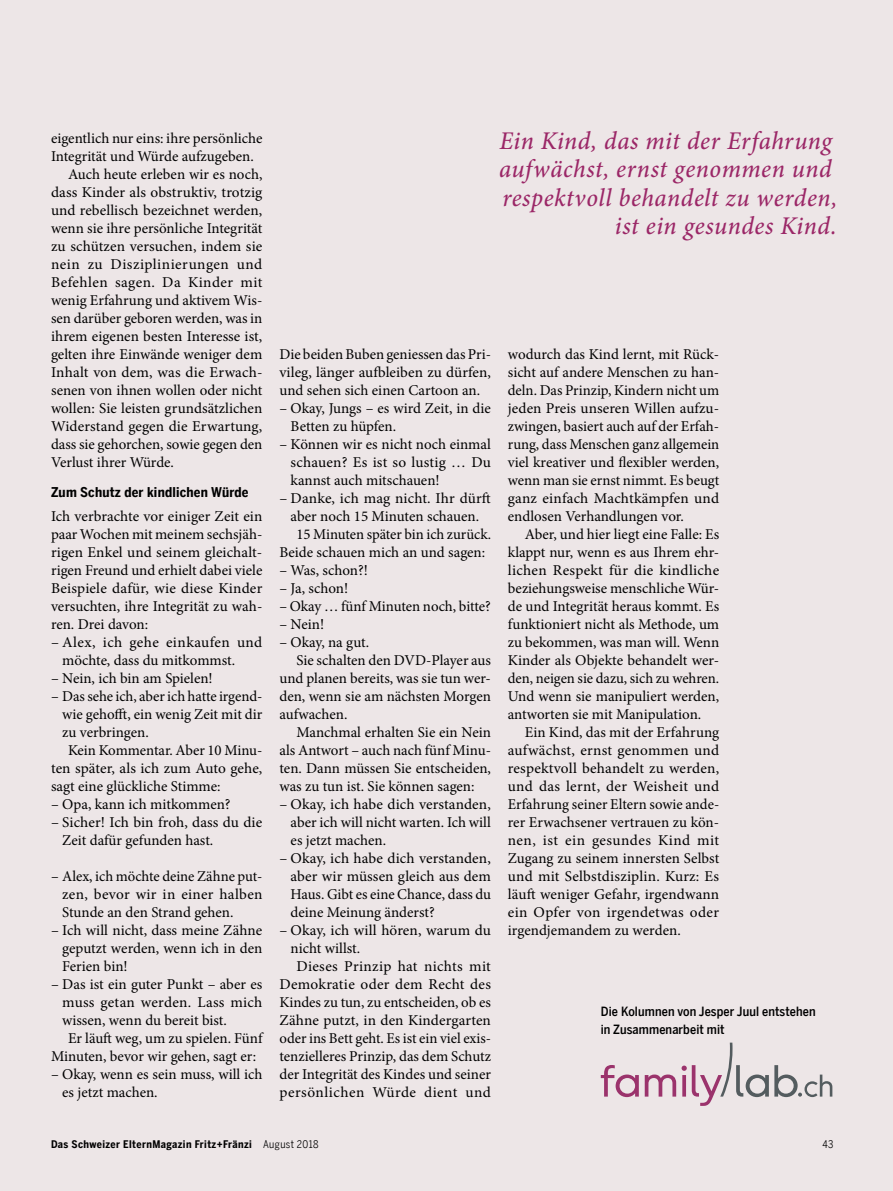
<style>
.page{position:relative;width:893px;height:1191px;background:#ede6e7}
.page>*{position:absolute;margin:0;border:0;box-sizing:border-box;transform-origin:0 0}
.t1{font:italic 500 25.5px/28.5px "Minion Pro";letter-spacing:.025em;color:#9b2767;text-align:right;scale:.96 1}
.t2{font:15px/18px "Minion Pro";color:#000;text-align:justify}
.t3{font:15px "Minion Pro";letter-spacing:.035em;color:#000}
.t4{font:15px "Minion Pro";letter-spacing:.03em;color:#000}
.t5{font:15px "Minion Pro";letter-spacing:.02em;color:#000}
.t6{font:700 13.5px "Benton Sans Cond";letter-spacing:.015em;color:#000}
.t7{font:500 12.75px/18px "Benton Sans Cond";letter-spacing:.01em;color:#000}
.t8{font:700 10.5px "Benton Sans Cond";letter-spacing:.04em;color:#000}
.t9{font:10.5px "Benton Sans Cond";color:#000}
.s1{font-weight:400}
</style>
<div class="page">
<svg style="left:645px;top:1074px;width:31px;height:22px"></svg>
<svg style="left:601px;top:1065px;width:38px;height:32px"></svg>
<svg style="left:682px;top:1042px;width:150px;height:63px"></svg>
<p class="t2" style="left:51px;top:129px;width:213px">eigentlich nur eins: ihre persönliche</p>
<p class="t2" style="left:51px;top:147px;width:204px">Integrität und Würde aufzugeben.</p>
<p class="t2" style="left:68px;top:165px;width:196px">Auch heute erleben wir es noch,</p>
<p class="t2" style="left:51px;top:183px;width:213px">dass Kinder als obstruktiv, trotzig</p>
<p class="t2" style="left:51px;top:201px;width:213px">und rebellisch bezeichnet werden,</p>
<p class="t2" style="left:51px;top:219px;width:213px">wenn sie ihre persönliche Integrität</p>
<p class="t2" style="left:51px;top:237px;width:213px">zu schützen versuchen, indem sie</p>
<p class="t3" style="left:51px;top:254px;width:213px">nein zu Disziplinierungen und</p>
<p class="t4" style="left:51px;top:272px;width:213px">Befehlen sagen. Da Kinder mit</p>
<p class="t2" style="left:51px;top:291px;width:213px">wenig Erfahrung und aktivem Wis-</p>
<p class="t2" style="left:51px;top:309px;width:213px">sen darüber geboren werden, was in</p>
<p class="t2" style="left:51px;top:327px;width:213px">ihrem eigenen besten Interesse ist,</p>
<p class="t2" style="left:51px;top:345px;width:213px">gelten ihre Einwände weniger dem</p>
<p class="t2" style="left:51px;top:363px;width:213px">Inhalt von dem, was die Erwach-</p>
<p class="t2" style="left:51px;top:381px;width:213px">senen von ihnen wollen oder nicht</p>
<p class="t2" style="left:51px;top:399px;width:213px">wollen: Sie leisten grundsätzlichen</p>
<p class="t2" style="left:51px;top:417px;width:213px">Widerstand gegen die Erwartung,</p>
<p class="t2" style="left:51px;top:435px;width:213px">dass sie gehorchen, sowie gegen den</p>
<p class="t2" style="left:51px;top:453px;width:124px">Verlust ihrer Würde.</p>
<p class="t6" style="left:51px;top:484px;width:199px">Zum Schutz der kindlichen Würde</p>
<p class="t2" style="left:51px;top:507px;width:213px">Ich verbrachte vor einiger Zeit ein paar Wochen mit meinem sechsjäh&shy;rigen Enkel und seinem gleichalt&shy;rigen Freund und erhielt dabei viele Beispiele dafür, wie diese Kinder versuchten, ihre Integrität zu wah&shy;ren. Drei davon:</p>
<p class="t2" style="left:62px;top:633px;width:202px;text-indent:-11px">– Alex, ich gehe einkaufen und möchte, dass du mitkommst.</p>
<p class="t2" style="left:51px;top:669px;width:163px">– Nein, ich bin am Spielen!</p>
<p class="t2" style="left:51px;top:687px;width:213px">– Das sehe ich, aber ich hatte irgend-</p>
<p class="t2" style="left:62px;top:705px;width:202px">wie gehofft, ein wenig Zeit mit dir</p>
<p class="t2" style="left:62px;top:723px;width:88px">zu verbringen.</p>
<p class="t2" style="left:68px;top:741px;width:196px">Kein Kommentar. Aber 10 Minu-</p>
<p class="t2" style="left:51px;top:759px;width:213px">ten später, als ich zum Auto gehe,</p>
<p class="t2" style="left:51px;top:777px;width:171px">sagt eine glückliche Stimme:</p>
<p class="t2" style="left:51px;top:795px;width:181px">– Opa, kann ich mitkommen?</p>
<p class="t2" style="left:62px;top:813px;width:202px;text-indent:-11px">– Sicher! Ich bin froh, dass du die<br>Zeit dafür gefunden hast.</p>
<p class="t2" style="left:62px;top:867px;width:202px;text-indent:-11px">– Alex, ich möchte deine Zähne put&shy;zen, bevor wir in einer halben Stunde an den Strand gehen.</p>
<p class="t2" style="left:62px;top:921px;width:202px;text-indent:-11px">– Ich will nicht, dass meine Zähne geputzt werden, wenn ich in den Ferien bin!</p>
<p class="t2" style="left:51px;top:975px;width:213px">– Das ist ein guter Punkt – aber es</p>
<p class="t2" style="left:62px;top:993px;width:202px">muss getan werden. Lass mich</p>
<p class="t2" style="left:62px;top:1011px;width:166px">wissen, wenn du bereit bist.</p>
<p class="t2" style="left:68px;top:1029px;width:196px">Er läuft weg, um zu spielen. Fünf</p>
<p class="t2" style="left:51px;top:1047px;width:207px">Minuten, bevor wir gehen, sagt er:</p>
<p class="t2" style="left:62px;top:1065px;width:202px;text-indent:-11px">– Okay, wenn es sein muss, will ich es jetzt machen.</p>
<h1 class="t1" style="left:499px;top:126px;width:354px">Ein Kind, das mit der Erfahrung aufwächst, ernst genommen und respektvoll behandelt zu werden, ist ein gesundes Kind.</h1>
<p class="t2" style="left:279px;top:345px;width:213px">Die beiden Buben geniessen das Pri&shy;vileg, länger aufbleiben zu dürfen, und sehen sich einen Cartoon an.</p>
<p class="t2" style="left:291px;top:399px;width:202px;text-indent:-11px">– Okay, Jungs – es wird Zeit, in die<br>Betten zu hüpfen.</p>
<p class="t2" style="left:291px;top:435px;width:202px;text-indent:-11px">– Können wir es nicht noch einmal schauen? Es ist so lustig … Du kannst auch mitschauen!</p>
<p class="t2" style="left:279px;top:489px;width:213px">– Danke, ich mag nicht. Ihr dürft</p>
<p class="t2" style="left:291px;top:507px;width:190px">aber noch 15 Minuten schauen.</p>
<p class="t2" style="left:296px;top:525px;width:196px">15 Minuten später bin ich zurück.</p>
<p class="t2" style="left:279px;top:543px;width:207px">Beide schauen mich an und sagen:</p>
<p class="t2" style="left:279px;top:561px;width:90px">– Was, schon?!</p>
<p class="t2" style="left:279px;top:579px;width:70px">– Ja, schon!</p>
<p class="t2" style="left:279px;top:597px;width:213px">– Okay … fünf Minuten noch, bitte?</p>
<p class="t2" style="left:279px;top:615px;width:46px">– Nein!</p>
<p class="t2" style="left:279px;top:633px;width:91px">– Okay, na gut.</p>
<p class="t2" style="left:296px;top:651px;width:196px">Sie schalten den DVD-Player aus</p>
<p class="t2" style="left:279px;top:669px;width:213px">und planen bereits, was sie tun wer-</p>
<p class="t2" style="left:279px;top:687px;width:213px">den, wenn sie am nächsten Morgen</p>
<p class="t2" style="left:279px;top:705px;width:70px">aufwachen.</p>
<p class="t2" style="left:296px;top:723px;width:196px">Manchmal erhalten Sie ein Nein</p>
<p class="t2" style="left:279px;top:741px;width:213px">als Antwort – auch nach fünf Minu-</p>
<p class="t2" style="left:279px;top:759px;width:213px">ten. Dann müssen Sie entscheiden,</p>
<p class="t2" style="left:279px;top:777px;width:197px">was zu tun ist. Sie können sagen:</p>
<p class="t2" style="left:291px;top:795px;width:202px;text-indent:-11px">– Okay, ich habe dich verstanden, aber ich will nicht warten. Ich will es jetzt machen.</p>
<p class="t2" style="left:291px;top:849px;width:202px;text-indent:-11px">– Okay, ich habe dich verstanden, aber wir müssen gleich aus dem Haus. Gibt es eine Chance, dass du deine Meinung änderst?</p>
<p class="t2" style="left:279px;top:921px;width:213px">– Okay, ich will hören, warum du</p>
<p class="t2" style="left:291px;top:939px;width:71px">nicht willst.</p>
<p class="t5" style="left:296px;top:956px;width:196px">Dieses Prinzip hat nichts mit</p>
<p class="t2" style="left:279px;top:975px;width:213px">Demokratie oder dem Recht des</p>
<p class="t2" style="left:279px;top:993px;width:213px">Kindes zu tun, zu entscheiden, ob es</p>
<p class="t2" style="left:279px;top:1011px;width:213px">Zähne putzt, in den Kindergarten</p>
<p class="t2" style="left:279px;top:1029px;width:213px">oder ins Bett geht. Es ist ein viel exis-</p>
<p class="t2" style="left:279px;top:1047px;width:213px">tenzielleres Prinzip, das dem Schutz</p>
<p class="t2" style="left:279px;top:1065px;width:213px">der Integrität des Kindes und seiner</p>
<p class="t3" style="left:279px;top:1082px;width:213px">persönlichen Würde dient und</p>
<p class="t2" style="left:508px;top:345px;width:213px">wodurch das Kind lernt, mit Rück&shy;sicht auf andere Menschen zu han&shy;deln. Das Prinzip, Kindern nicht um jeden Preis unseren Willen aufzu&shy;zwingen, basiert auch auf der Erfah&shy;rung, dass Menschen ganz allgemein viel kreativer und flexibler werden, wenn man sie ernst nimmt. Es beugt ganz einfach Machtkämpfen und endlosen Verhandlungen vor.</p>
<p class="t2" style="left:508px;top:525px;width:213px;text-indent:17px">Aber, und hier liegt eine Falle: Es klappt nur, wenn es aus Ihrem ehr&shy;lichen Respekt für die kindliche beziehungsweise menschliche Wür&shy;de und Integrität heraus kommt. Es funktioniert nicht als Methode, um zu bekommen, was man will. Wenn Kinder als Objekte behandelt wer&shy;den, neigen sie dazu, sich zu wehren.<br>Und wenn sie manipuliert werden, antworten sie mit Manipulation.</p>
<p class="t2" style="left:508px;top:723px;width:213px;text-indent:17px">Ein Kind, das mit der Erfahrung aufwächst, ernst genommen und respektvoll behandelt zu werden, und das lernt, der Weisheit und Erfahrung seiner Eltern sowie ande&shy;rer Erwachsener vertrauen zu kön&shy;nen, ist ein gesundes Kind mit Zugang zu seinem innersten Selbst und mit Selbstdisziplin. Kurz: Es läuft weniger Gefahr, irgendwann ein Opfer von irgendetwas oder irgendjemandem zu werden.</p>
<p class="t7" style="left:601px;top:1002px;width:216px">Die Kolumnen von Jesper Juul entstehen in Zusammenarbeit mit</p>
<p class="t8" style="left:51px;top:1138px;width:269px">Das Schweizer ElternMagazin Fritz+Fränzi <span class="s1">August 2018</span></p>
<p class="t9" style="left:822px;top:1138px;width:13px">43</p>
</div>
